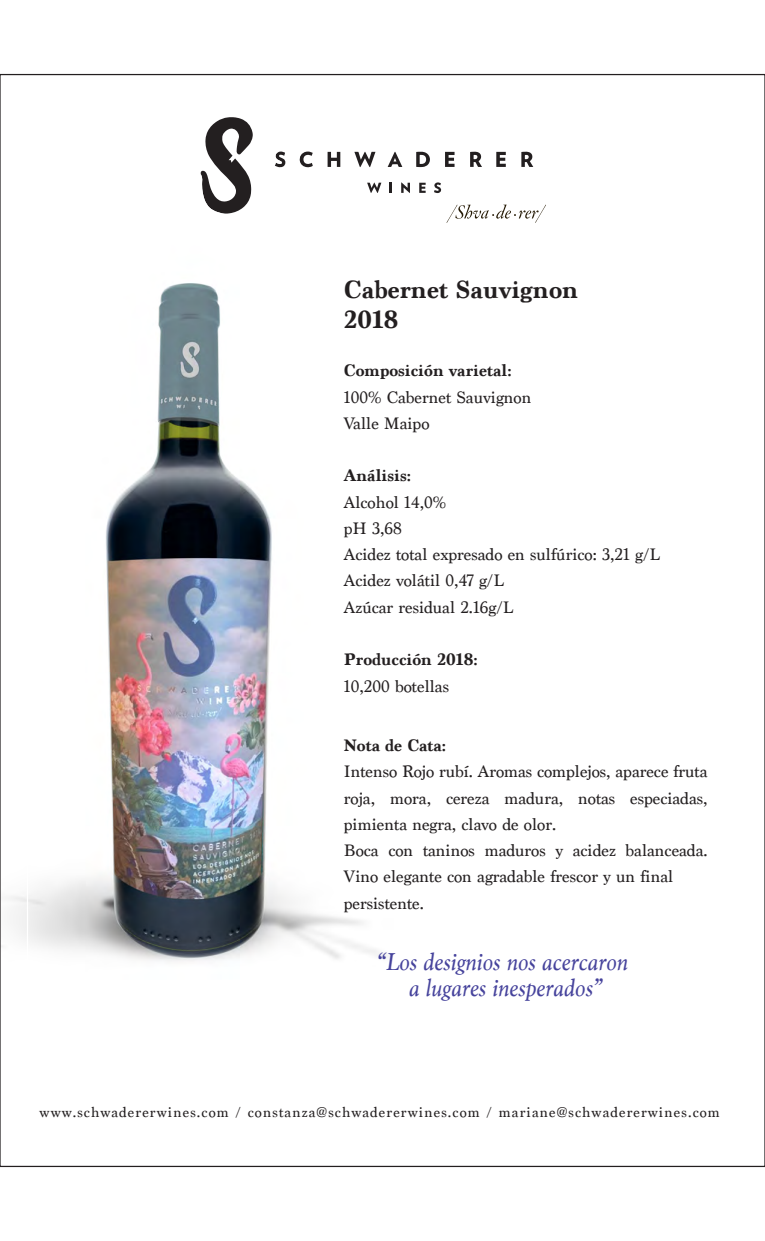
<style>
.page{position:relative;width:765px;height:1241px;background:#fff}
.page>*{position:absolute;margin:0;border:0;box-sizing:border-box;transform-origin:0 0}
.t1{font:700 26.25px/29.9px "Marion";color:#231f20}
.t2{font:italic 25.62px/25.6px "Marion";color:#46439c;text-align:center}
.t3{font:17.5px/26.2px "Marion";color:#231f20}
.t4{font:700 17.5px "Marion";color:#231f20}
.t5{font:15px "Marion";letter-spacing:.075em;color:#231f20}
</style>
<div class="page">
<img style="left:8px;top:213px;width:380px;height:748px">
<svg style="left:446px;top:204px;width:100px;height:19px"></svg>
<svg style="left:299px;top:151px;width:14px;height:16px"></svg>
<svg style="left:275px;top:151px;width:11px;height:16px"></svg>
<svg style="left:354px;top:152px;width:21px;height:15px"></svg>
<svg style="left:416px;top:151px;width:14px;height:16px"></svg>
<svg style="left:470px;top:151px;width:12px;height:16px"></svg>
<svg style="left:521px;top:151px;width:12px;height:16px"></svg>
<svg style="left:328px;top:152px;width:12px;height:15px"></svg>
<svg style="left:445px;top:152px;width:10px;height:15px"></svg>
<svg style="left:496px;top:152px;width:10px;height:15px"></svg>
<svg style="left:388px;top:152px;width:14px;height:15px"></svg>
<svg style="left:367px;top:182px;width:14px;height:11px"></svg>
<svg style="left:401px;top:182px;width:9px;height:11px"></svg>
<svg style="left:434px;top:182px;width:7px;height:11px"></svg>
<svg style="left:419px;top:183px;width:7px;height:10px"></svg>
<svg style="left:390px;top:183px;width:2px;height:10px"></svg>
<svg style="left:201px;top:117px;width:52px;height:96px"></svg>
<h1 class="t1" style="left:344px;top:275px;width:236px">Cabernet Sauvignon<br>2018</h1>
<p class="t4" style="left:344px;top:360px;width:169px">Composición varietal:</p>
<p class="t3" style="left:344px;top:384px;width:189px">100% Cabernet Sauvignon<br>Valle Maipo</p>
<p class="t4" style="left:344px;top:465px;width:69px">Análisis:</p>
<p class="t3" style="left:344px;top:489px;width:317px">Alcohol 14,0%<br>pH 3,68<br>Acidez total expresado en sulfúrico: 3,21 g/L<br>Acidez volátil 0,47 g/L<br>Azúcar residual 2.16g/L</p>
<p class="t4" style="left:344px;top:649px;width:135px">Producción 2018:</p>
<p class="t3" style="left:344px;top:673px;width:107px">10,200 botellas</p>
<p class="t4" style="left:344px;top:734px;width:104px">Nota de Cata:</p>
<p class="t3" style="left:344px;top:758px;width:365px">Intenso Rojo rubí. Aromas complejos, aparece fruta roja, mora, cereza madura, notas especiadas, pimienta negra, clavo de olor.<br>Boca con taninos maduros y acidez balanceada.<br>Vino elegante con agradable frescor y un final persistente.</p>
<h2 class="t2" style="left:376px;top:948px;width:253px">“Los designios nos acercaron a lugares inesperados”</h2>
<p class="t5" style="left:40px;top:1103px;width:682px">www.schwadererwines.com / constanza@schwadererwines.com / mariane@schwadererwines.com</p>
</div>
